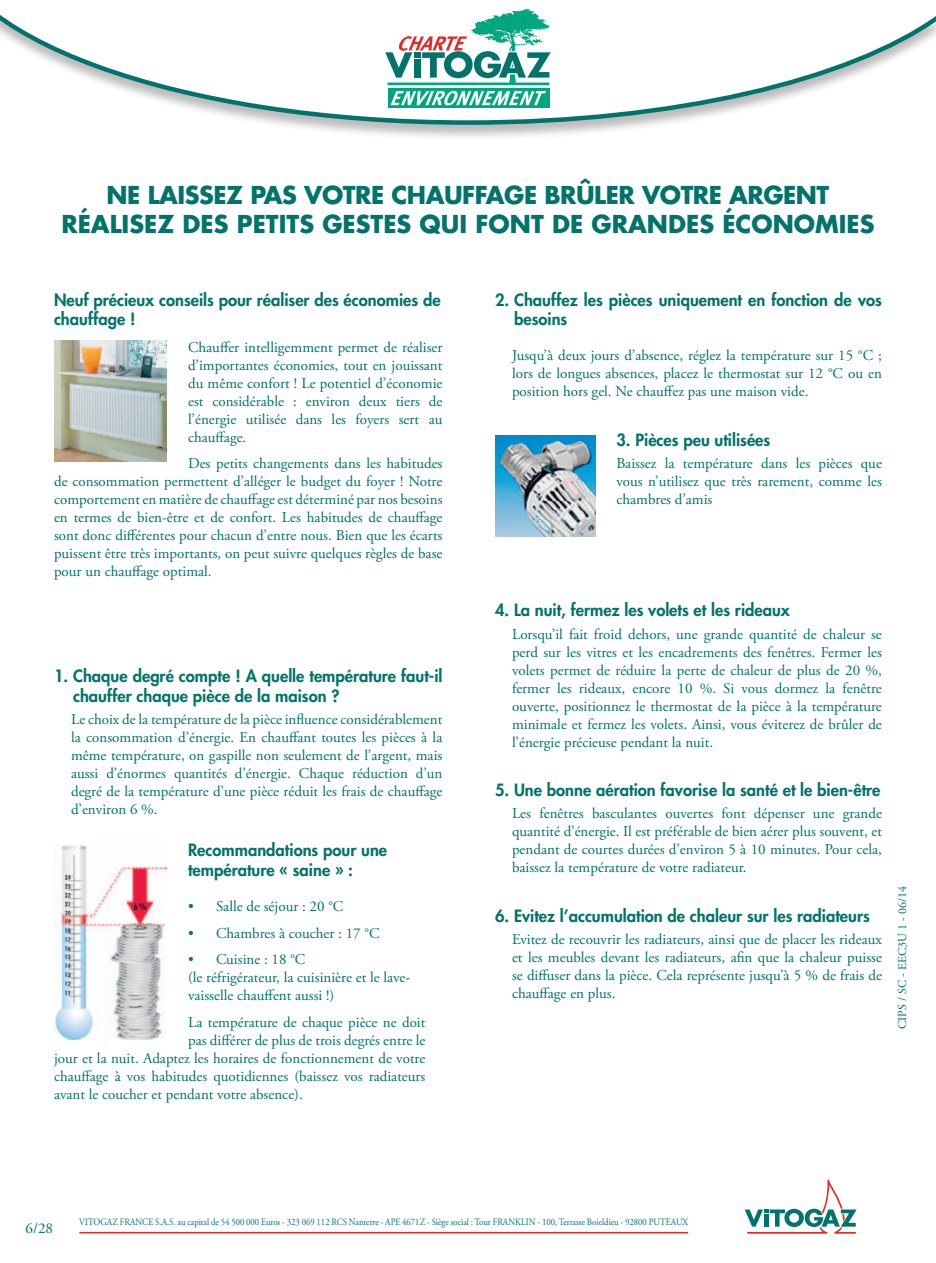
<style>
.page{position:relative;width:936px;height:1263px;background:#fff}
.page>*{position:absolute;margin:0;border:0;box-sizing:border-box;transform-origin:0 0}
.t1{font:700 24px/28.8px "Futura";letter-spacing:-.01em;color:#00736a;text-align:center}
.t2{font:800 16.5px/19.8px "Futura";color:#00736a}
.t3{font:15px/18px "Adobe Garamond Pro";color:#00736a;text-align:justify}
.t4{font:12px "Adobe Garamond Pro";color:#00736a}
.t5{font:9.75px "Adobe Garamond Pro";color:#00736a;scale:.89 1}
</style>
<div class="page">
<div style="left:0;top:0;width:935px;height:142px;background:#231f20;opacity:.3"></div>
<svg style="left:0;top:0;width:935px;height:127px"></svg>
<img style="left:54px;top:341px;width:113px;height:120px">
<img style="left:495px;top:435px;width:100px;height:101px">
<img style="left:54px;top:844px;width:113px;height:195px">
<svg style="left:385px;top:9px;width:165px;height:76px"></svg>
<div style="left:387px;top:88px;width:162px;height:20px;background:#00a77e"></div>
<svg style="left:390px;top:91px;width:156px;height:14px"></svg>
<svg style="left:744px;top:1180px;width:112px;height:54px"></svg>
<hr style="left:79px;top:1232px;width:609px;height:1px;background:#e32a26">
<p class="t1" style="left:61px;top:180px;width:814px">NE LAISSEZ PAS VOTRE CHAUFFAGE BRÛLER VOTRE ARGENT<br>RÉALISEZ DES PETITS GESTES QUI FONT DE GRANDES ÉCONOMIES</p>
<p class="t2" style="left:54px;top:289px;width:388px">Neuf précieux conseils pour réaliser des économies de chauffage !</p>
<p class="t3" style="left:188px;top:339px;width:256px">Chauffer intelligemment permet de réaliser d’importantes économies, tout en jouissant du même confort ! Le potentiel d’économie est considérable : environ deux tiers de l’énergie utilisée dans les foyers sert au chauffage.</p>
<p class="t3" style="left:54px;top:455px;width:390px;text-indent:134px">Des petits changements dans les habitudes de consommation permettent d’alléger le budget du foyer ! Notre comportement en matière de chauffage est déterminé par nos besoins en termes de bien-être et de confort. Les habitudes de chauffage sont donc différentes pour chacun d’entre nous. Bien que les écarts puissent être très importants, on peut suivre quelques règles de base pour un chauffage optimal.</p>
<p class="t2" style="left:73px;top:665px;width:371px;text-indent:-19px">1. Chaque degré compte ! A quelle température faut-il chauffer chaque pièce de la maison ?</p>
<p class="t3" style="left:71px;top:711px;width:373px">Le choix de la température de la pièce influence considérablement la consommation d’énergie. En chauffant toutes les pièces à la même température, on gaspille non seulement de l’argent, mais aussi d’énormes quantités d’énergie. Chaque réduction d’un degré de la température d’une pièce réduit les frais de chauffage d’environ 6 %.</p>
<p class="t2" style="left:188px;top:840px;width:201px">Recommandations pour une température « saine » :</p>
<p class="t3" style="left:188px;top:898px;width:157px">• Salle de séjour : 20 °C</p>
<p class="t3" style="left:188px;top:924px;width:193px">• Chambres à coucher : 17 °C</p>
<p class="t3" style="left:188px;top:951px;width:224px;text-align:left">• Cuisine : 18 °C<br>(le réfrigérateur, la cuisinière et le lave&shy;vaisselle chauffent aussi !)</p>
<p class="t3" style="left:188px;top:1013px;width:239px">La température de chaque pièce ne doit</p>
<p class="t3" style="left:188px;top:1031px;width:239px">pas différer de plus de trois degrés entre le</p>
<p class="t3" style="left:54px;top:1049px;width:373px">jour et la nuit. Adaptez les horaires de fonctionnement de votre</p>
<p class="t3" style="left:54px;top:1067px;width:373px">chauffage à vos habitudes quotidiennes (baissez vos radiateurs</p>
<p class="t3" style="left:54px;top:1085px;width:250px">avant le coucher et pendant votre absence).</p>
<p class="t2" style="left:514px;top:289px;width:369px;text-indent:-19px">2. Chauffez les pièces uniquement en fonction de vos besoins</p>
<p class="t3" style="left:512px;top:347px;width:371px">Jusqu’à deux jours d’absence, réglez la température sur 15 °C ; lors de longues absences, placez le thermostat sur 12 °C ou en position hors gel. Ne chauffez pas une maison vide.</p>
<p class="t2" style="left:616px;top:430px;width:155px">3. Pièces peu utilisées</p>
<p class="t3" style="left:616px;top:455px;width:267px">Baissez la température dans les pièces que vous n’utilisez que très rarement, comme les chambres d’amis</p>
<p class="t2" style="left:495px;top:600px;width:296px">4. La nuit, fermez les volets et les rideaux</p>
<p class="t3" style="left:512px;top:625px;width:371px">Lorsqu’il fait froid dehors, une grande quantité de chaleur se perd sur les vitres et les encadrements des fenêtres. Fermer les volets permet de réduire la perte de chaleur de plus de 20 %, fermer les rideaux, encore 10 %. Si vous dormez la fenêtre ouverte, positionnez le thermostat de la pièce à la température minimale et fermez les volets. Ainsi, vous éviterez de brûler de l’énergie précieuse pendant la nuit.</p>
<p class="t2" style="left:495px;top:780px;width:387px">5. Une bonne aération favorise la santé et le bien-être</p>
<p class="t3" style="left:512px;top:805px;width:371px">Les fenêtres basculantes ouvertes font dépenser une grande quantité d’énergie. Il est préférable de bien aérer plus souvent, et pendant de courtes durées d’environ 5 à 10 minutes. Pour cela, baissez la température de votre radiateur.</p>
<p class="t2" style="left:495px;top:906px;width:376px">6. Evitez l’accumulation de chaleur sur les radiateurs</p>
<p class="t3" style="left:512px;top:931px;width:371px">Evitez de recouvrir les radiateurs, ainsi que de placer les rideaux et les meubles devant les radiateurs, afin que la chaleur puisse se diffuser dans la pièce. Cela représente jusqu’à 5 % de frais de chauffage en plus.</p>
<p class="t4" style="left:895px;top:1029px;width:144px;rotate:-90deg">CIPS / SC - EEC3U 1 - 06/14</p>
<p class="t3" style="left:26px;top:1220px;width:29px">6/28</p>
<p class="t5" style="left:79px;top:1216px;width:685px">VITOGAZ FRANCE S.A.S. au capital de 54 500 000 Euros - 323 069 112 RCS Nanterre - APE 4671Z - Siège social : Tour FRANKLIN - 100, Terrasse Boieldieu - 92800 PUTEAUX</p>
</div>
